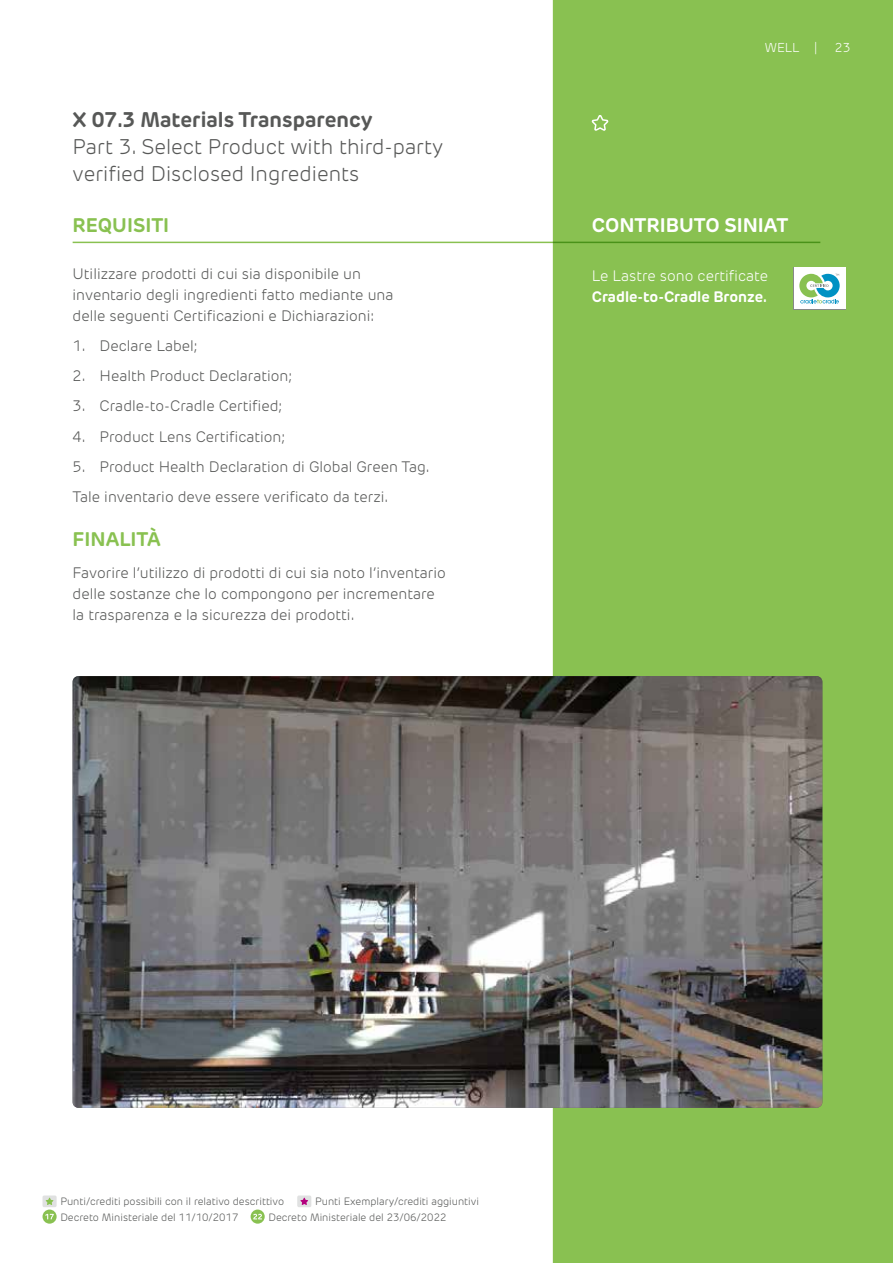
<style>
.page{position:relative;width:893px;height:1263px;background:#fff}
.page>*{position:absolute;margin:0;border:0;box-sizing:border-box;transform-origin:0 0}
.t1{font:300 21px/27px "New Rubrik Edge";color:#575857}
.t2{font:700 21px "New Rubrik Edge";color:#575857}
.t3{font:700 19.5px "New Rubrik Edge";color:#89c151}
.t4{font:700 19.5px "New Rubrik Edge";color:#fff}
.t5{font:300 15px/21px "New Rubrik Edge";color:#575857}
.t6{font:300 15px "New Rubrik Edge";color:#fff}
.t7{font:700 15px "New Rubrik Edge";color:#fff}
.t8{font:300 12.75px "New Rubrik Edge";color:#fff}
.t9{font:300 10.5px/15.8px "New Rubrik Edge";color:#555756}
</style>
<div class="page">
<svg style="left:251px;top:1209px;width:14px;height:15px"></svg>
<svg style="left:253px;top:1214px;width:9px;height:5px"></svg>
<svg style="left:43px;top:1209px;width:14px;height:15px"></svg>
<svg style="left:45px;top:1214px;width:9px;height:5px"></svg>
<div style="left:43px;top:1195px;width:14px;height:12px;background:#e0e1e1;border-radius:2px"></div>
<svg style="left:46px;top:1198px;width:7px;height:7px"></svg>
<div style="left:297px;top:1195px;width:14px;height:12px;background:#e0e1e1;border-radius:2px"></div>
<svg style="left:300px;top:1198px;width:8px;height:7px"></svg>
<div style="left:553px;top:0;width:340px;height:1263px;background:#89c151"></div>
<hr style="left:73px;top:242px;width:747px;height:1px;background:#89c151">
<svg style="left:793px;top:267px;width:53px;height:43px"></svg>
<div style="left:794px;top:268px;width:51px;height:41px;background:#fff"></div>
<svg style="left:799px;top:274px;width:41px;height:29px"></svg>
<img style="left:73px;top:676px;width:749px;height:432px">
<svg style="left:590px;top:108px;width:19px;height:24px"></svg>
<p class="t8" style="left:765px;top:40px;width:36px">WELL</p>
<p class="t8" style="left:814px;top:40px;width:5px">|</p>
<p class="t8" style="left:835px;top:40px;width:17px">23</p>
<h1 class="t2" style="left:73px;top:106px;width:301px">X 07.3 Materials Transparency</h1>
<h1 class="t1" style="left:73px;top:133px;width:372px">Part 3. Select Product with third-party verified Disclosed Ingredients</h1>
<h2 class="t3" style="left:73px;top:213px;width:98px">REQUISITI</h2>
<h2 class="t4" style="left:592px;top:213px;width:198px">CONTRIBUTO SINIAT</h2>
<p class="t5" style="left:73px;top:263px;width:322px">Utilizzare prodotti di cui sia disponibile un inventario degli ingredienti fatto mediante una delle seguenti Certificazioni e Dichiarazioni:</p>
<p class="t5" style="left:73px;top:335px;width:126px">1. Declare Label;</p>
<p class="t5" style="left:73px;top:365px;width:221px">2. Health Product Declaration;</p>
<p class="t5" style="left:73px;top:396px;width:211px">3. Cradle-to-Cradle Certified;</p>
<p class="t5" style="left:73px;top:426px;width:214px">4. Product Lens Certification;</p>
<p class="t5" style="left:73px;top:452px;width:359px;line-height:30.3px">5. Product Health Declaration di Global Green Tag.<br>Tale inventario deve essere verificato da terzi.</p>
<h2 class="t3" style="left:73px;top:527px;width:90px">FINALITÀ</h2>
<p class="t5" style="left:73px;top:562px;width:375px">Favorire l’utilizzo di prodotti di cui sia noto l’inventario delle sostanze che lo compongono per incrementare la trasparenza e la sicurezza dei prodotti.</p>
<p class="t6" style="left:592px;top:267px;width:178px">Le Lastre sono certificate</p>
<p class="t7" style="left:592px;top:287px;width:177px">Cradle-to-Cradle Bronze.</p>
<p class="t9" style="left:60px;top:1193px;width:225px">Punti/crediti possibili con il relativo descrittivo</p>
<p class="t9" style="left:268px;top:1193px;width:212px;text-indent:47px">Punti Exemplary/crediti aggiuntivi<br>Decreto Ministeriale del 23/06/2022</p>
<p class="t9" style="left:60px;top:1209px;width:180px">Decreto Ministeriale del 11/10/2017</p>
</div>
